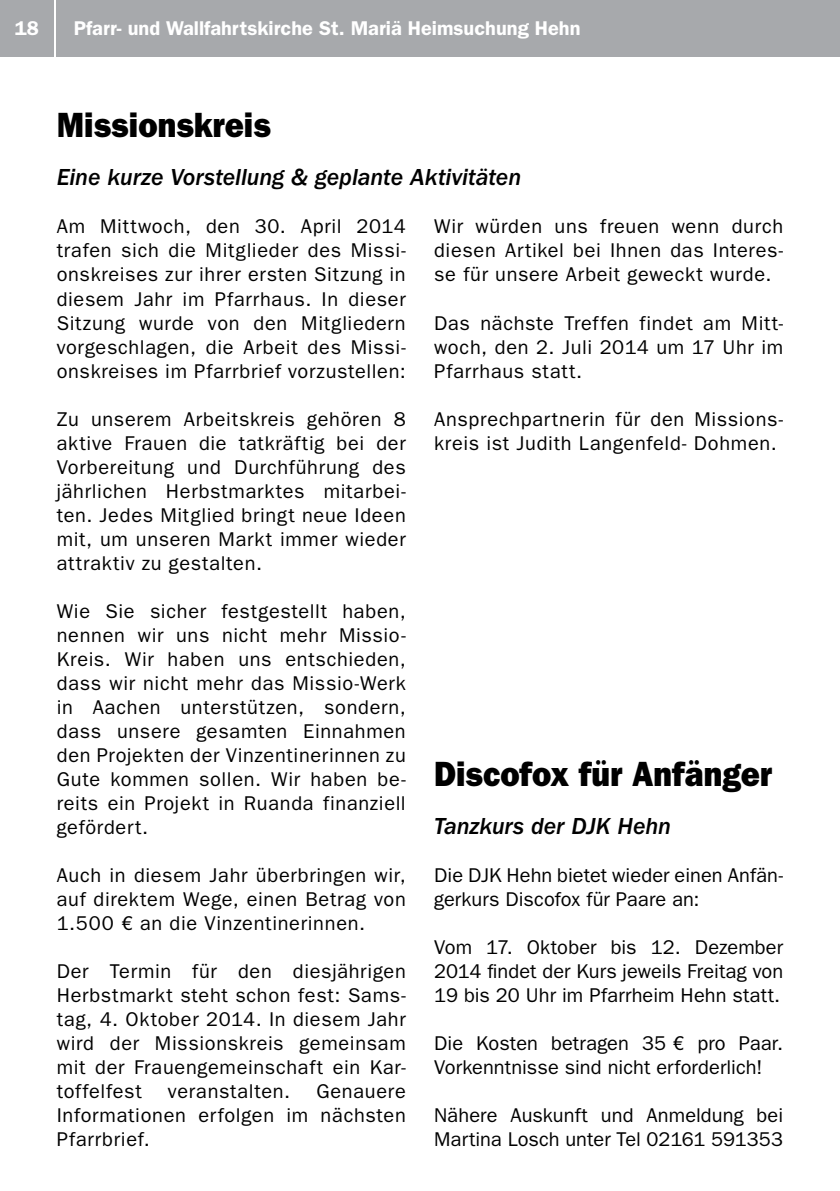
<style>
.page{position:relative;width:840px;height:1191px;background:#fff}
.page>*{position:absolute;margin:0;border:0;box-sizing:border-box;transform-origin:0 0}
.t1{font:800 35.2px "Franklin Gothic LT";color:#000;scale:.91 1}
.t2{font:italic 500 24px "Franklin Gothic LT";letter-spacing:-.005em;color:#000}
.t3{font:20px/24px "Franklin Gothic LT";letter-spacing:.03em;color:#000;text-align:justify}
.t4{font:20px/24px "Franklin Gothic LT";letter-spacing:.005em;color:#000}
.t5{font:600 20px "Franklin Gothic LT";color:#fff}
</style>
<div class="page">
<div style="left:0;top:0;width:54px;height:57px;background:#a7a9ac"></div>
<div style="left:57px;top:0;width:782px;height:57px;background:#a7a9ac"></div>
<p class="t5" style="left:74px;top:17px;width:508px">Pfarr- und Wallfahrtskirche St. Mariä Heimsuchung Hehn</p>
<p class="t5" style="left:15px;top:17px;width:26px">18</p>
<p class="t5" style="left:74px;top:17px;width:207px">St. Rochus Broich-Peel</p>
<h1 class="t1" style="left:57px;top:105px;width:236px">Missionskreis</h1>
<p class="t2" style="left:57px;top:164px;width:465px">Eine kurze Vorstellung &amp; geplante Aktivitäten</p>
<p class="t3" style="left:57px;top:215px;width:350px">Am Mittwoch, den 30. April 2014 trafen sich die Mitglieder des Missi&shy;onskreises zur ihrer ersten Sitzung in diesem Jahr im Pfarrhaus. In dieser Sitzung wurde von den Mitgliedern vorgeschlagen, die Arbeit des Missi&shy;onskreises im Pfarrbrief vorzustellen:</p>
<p class="t3" style="left:57px;top:407px;width:350px">Zu unserem Arbeitskreis gehören 8 aktive Frauen die tatkräftig bei der Vorbereitung und Durchführung des jährlichen Herbstmarktes mitarbei&shy;ten. Jedes Mitglied bringt neue Ideen mit, um unseren Markt immer wieder attraktiv zu gestalten.</p>
<p class="t3" style="left:57px;top:599px;width:350px">Wie Sie sicher festgestellt haben, nennen wir uns nicht mehr Missio-Kreis. Wir haben uns entschieden, dass wir nicht mehr das Missio-Werk in Aachen unterstützen, sondern, dass unsere gesamten Einnahmen den Projekten der Vinzentinerinnen zu Gute kommen sollen. Wir haben be&shy;reits ein Projekt in Ruanda finanziell gefördert.</p>
<p class="t3" style="left:57px;top:863px;width:350px">Auch in diesem Jahr überbringen wir, auf direktem Wege, einen Betrag von 1.500 € an die Vinzentinerinnen.</p>
<p class="t3" style="left:57px;top:959px;width:350px">Der Termin für den diesjährigen Herbstmarkt steht schon fest: Sams&shy;tag, 4. Oktober 2014. In diesem Jahr wird der Missionskreis gemeinsam mit der Frauengemeinschaft ein Kar&shy;toffelfest</p>
<p class="t3" style="left:434px;top:215px;width:350px">Wir würden uns freuen wenn durch diesen Artikel bei Ihnen das Interes&shy;se für unsere Arbeit geweckt wurde.</p>
<p class="t3" style="left:434px;top:311px;width:350px">Das nächste Treffen findet am Mitt&shy;woch, den 2. Juli 2014 um 17 Uhr im Pfarrhaus statt.</p>
<p class="t3" style="left:434px;top:407px;width:350px">Ansprechpartnerin für den Missions&shy;kreis ist Judith Langenfeld- Dohmen.</p>
<h1 class="t1" style="left:434px;top:753px;width:373px">Discofox für Anfänger</h1>
<p class="t2" style="left:434px;top:812px;width:238px">Tanzkurs der DJK Hehn</p>
<p class="t4" style="left:434px;top:863px;width:350px">Die DJK Hehn bietet wieder einen Anfän&shy;gerkurs Discofox für Paare an:</p>
<p class="t3" style="left:434px;top:935px;width:350px">Vom 17. Oktober bis 12. Dezember 2014 findet der Kurs jeweils Freitag von 19 bis 20 Uhr im Pfarrheim Hehn statt.</p>
<p class="t4" style="left:434px;top:1031px;width:350px">Die Kosten betragen 35 € pro Paar.<br>Vorkenntnisse sind nicht erforderlich!</p>
<p class="t4" style="left:434px;top:1103px;width:350px">Nähere Auskunft und Anmeldung bei<br>Martina Losch unter Tel 02161 591353</p>
<p class="t3" style="left:57px;top:1079px;width:350px;text-indent:259px">Genauere Informationen erfolgen im nächsten Pfarrbrief.</p>
<p class="t3" style="left:168px;top:1079px;width:124px">veranstalten.</p>
</div>
